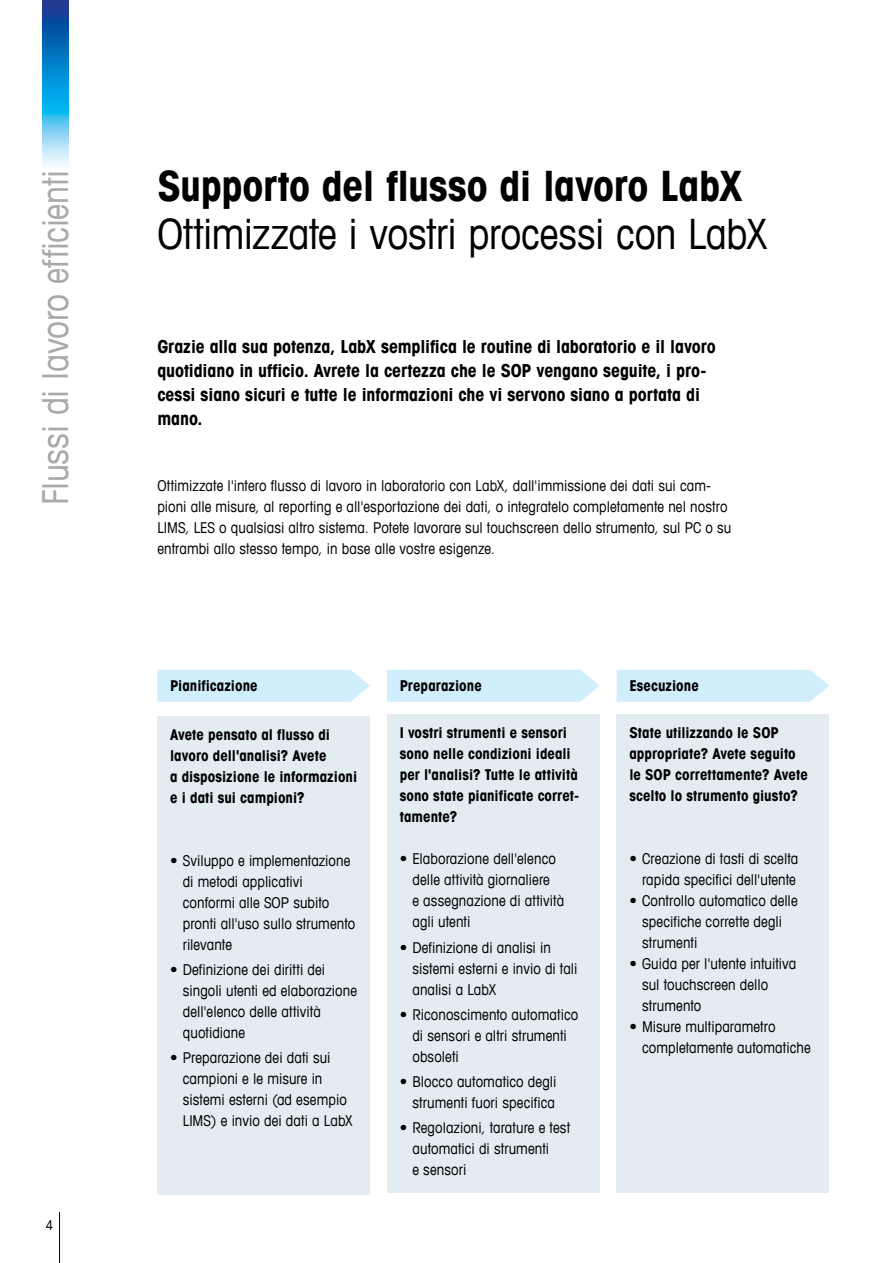
<style>
.page{position:relative;width:893px;height:1263px;background:#fff}
.page>*{position:absolute;margin:0;border:0;box-sizing:border-box;transform-origin:0 0}
.t1{font:condensed 42px "Avant Garde Com";letter-spacing:-.005em;color:#000}
.t2{font:700 condensed 42px "Avant Garde Com";letter-spacing:-.01em;color:#000}
.t3{font:condensed 36px "Avant Garde Com";letter-spacing:-.01em;color:#a7a9ac}
.t4{font:700 condensed 18px/24px "Avant Garde Com";letter-spacing:-.005em;color:#000}
.t5{font:condensed 15px/21px "Avant Garde Com";letter-spacing:.005em;color:#000}
.t6{font:700 condensed 15px/21px "Avant Garde Com";letter-spacing:.005em;color:#000}
.t7{font:condensed 13.5px "Avant Garde Com";color:#000}
</style>
<div class="page">
<hr style="left:59px;top:1212px;width:1px;height:51px;background:#000">
<img style="left:43px;top:0;width:25px;height:166px">
<div style="left:387px;top:715px;width:213px;height:478px;background:#e2ecf1"></div>
<div style="left:617px;top:715px;width:212px;height:478px;background:#e2ecf1"></div>
<div style="left:157px;top:716px;width:213px;height:478px;background:#e2ecf1"></div>
<svg style="left:157px;top:670px;width:213px;height:32px;background:#d3eefc"></svg>
<svg style="left:387px;top:670px;width:213px;height:32px;background:#d3eefc"></svg>
<svg style="left:617px;top:670px;width:212px;height:32px;background:#d3eefc"></svg>
<h2 class="t3" style="left:33px;top:505px;width:336px;rotate:-90deg">Flussi di lavoro efficienti</h2>
<p class="t7" style="left:46px;top:1217px;width:9px">4</p>
<h1 class="t2" style="left:157px;top:158px;width:587px">Supporto del flusso di lavoro LabX</h1>
<h1 class="t1" style="left:157px;top:207px;width:612px">Ottimizzate i vostri processi con LabX</h1>
<p class="t4" style="left:157px;top:334px;width:560px">Grazie alla sua potenza, LabX semplifica le routine di laboratorio e il lavoro quotidiano in ufficio. Avrete la certezza che le SOP vengano seguite, i pro&shy;cessi siano sicuri e tutte le informazioni che vi servono siano a portata di mano.</p>
<p class="t5" style="left:157px;top:475px;width:576px">Ottimizzate l'intero flusso di lavoro in laboratorio con LabX, dall'immissione dei dati sui cam&shy;pioni alle misure, al reporting e all'esportazione dei dati, o integratelo completamente nel nostro LIMS, LES o qualsiasi altro sistema. Potete lavorare sul touchscreen dello strumento, sul PC o su entrambi allo stesso tempo, in base alle vostre esigenze.</p>
<p class="t6" style="left:170px;top:675px;width:89px">Pianificazione</p>
<p class="t6" style="left:400px;top:675px;width:84px">Preparazione</p>
<p class="t6" style="left:629px;top:675px;width:71px">Esecuzione</p>
<p class="t6" style="left:170px;top:723px;width:189px">Avete pensato al flusso di lavoro dell'analisi? Avete<br>a disposizione le informazioni e i dati sui campioni?</p>
<p class="t5" style="left:183px;top:849px;width:174px;text-indent:-13px">• Sviluppo e implementazione di metodi applicativi conformi alle SOP subito pronti all'uso sullo strumento rilevante</p>
<p class="t5" style="left:183px;top:959px;width:176px;text-indent:-13px">• Definizione dei diritti dei singoli utenti ed elaborazione dell'elenco delle attività quotidiane</p>
<p class="t5" style="left:183px;top:1047px;width:171px;text-indent:-13px">• Preparazione dei dati sui campioni e le misure in sistemi esterni (ad esempio<br>LIMS) e invio dei dati a LabX</p>
<p class="t6" style="left:400px;top:722px;width:181px">I vostri strumenti e sensori sono nelle condizioni ideali per l'analisi? Tutte le attività sono state pianificate corret&shy;tamente?</p>
<p class="t5" style="left:412px;top:848px;width:153px;text-indent:-13px">• Elaborazione dell'elenco delle attività giornaliere<br>e assegnazione di attività agli utenti</p>
<p class="t5" style="left:412px;top:936px;width:166px;text-indent:-13px">• Definizione di analisi in sistemi esterni e invio di tali analisi a LabX</p>
<p class="t5" style="left:412px;top:1004px;width:167px;text-indent:-13px">• Riconoscimento automatico di sensori e altri strumenti obsoleti</p>
<p class="t5" style="left:400px;top:1071px;width:158px;text-align:right">• Blocco automatico degli strumenti fuori specifica</p>
<p class="t5" style="left:412px;top:1117px;width:159px;text-indent:-13px">• Regolazioni, tarature e test automatici di strumenti<br>e sensori</p>
<p class="t6" style="left:629px;top:722px;width:180px">State utilizzando le SOP appropriate? Avete seguito le SOP correttamente? Avete scelto lo strumento giusto?</p>
<p class="t5" style="left:629px;top:848px;width:171px;text-align:right">• Creazione di tasti di scelta rapida specifici dell'utente</p>
<p class="t5" style="left:642px;top:890px;width:157px;text-indent:-13px">• Controllo automatico delle specifiche corrette degli strumenti</p>
<p class="t5" style="left:642px;top:953px;width:156px;text-indent:-13px">• Guida per l'utente intuitiva sul touchscreen dello strumento</p>
<p class="t5" style="left:642px;top:1016px;width:170px;text-indent:-13px">• Misure multiparametro completamente automatiche</p>
</div>
